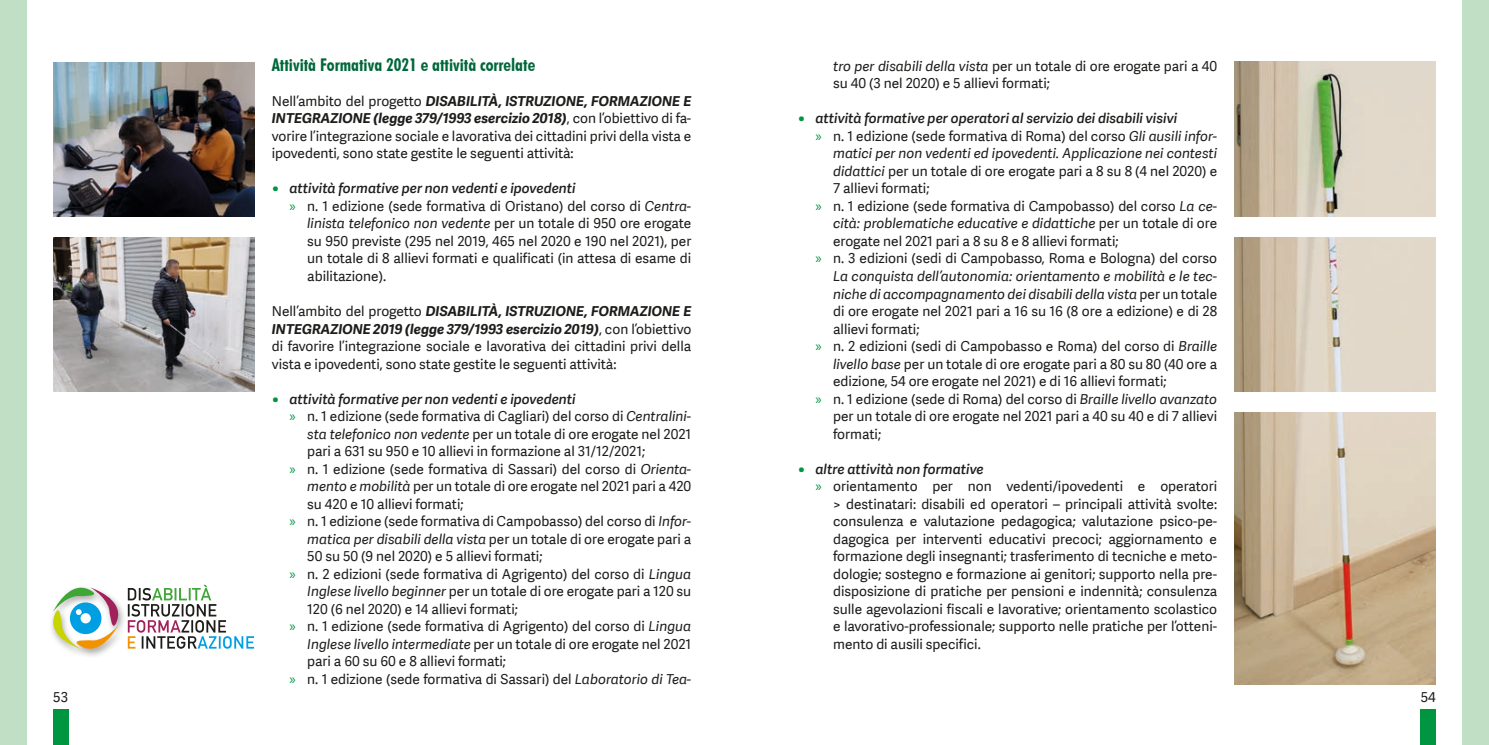
<style>
.page{position:relative;width:1489px;height:745px;background:#fff}
.page>*{position:absolute;margin:0;border:0;box-sizing:border-box;transform-origin:0 0}
.t1{font:700 condensed 17.5px "Futura BT";color:#00673a}
.t2{font:13.75px/17.5px "Adelle Sans";color:#1d1d1b;text-align:justify}
.t3{font:italic 13.75px "Adelle Sans";color:#1d1d1b}
.t4{font:italic 600 13.75px "Adelle Sans";color:#1d1d1b}
.s1{font-weight:700;font-style:italic}
.s2{font-weight:800;font-style:normal;font-size:15px;color:#009641}
.s3{font-family:"Myriad Pro";font-size:15px;color:#009641}
.s4{font-style:italic}
.s5{font-style:normal}
</style>
<div class="page">
<div style="left:0;top:0;width:27px;height:744px;background:#c1dfc4"></div>
<div style="left:1462px;top:0;width:26px;height:744px;background:#c1dfc4"></div>
<div style="left:53px;top:708px;width:15px;height:36px;background:#009641"></div>
<div style="left:1420px;top:708px;width:15px;height:36px;background:#009641"></div>
<svg style="left:51px;top:584px;width:203px;height:72px"></svg>
<img style="left:53px;top:62px;width:201px;height:154px">
<img style="left:53px;top:237px;width:201px;height:154px">
<img style="left:1234px;top:62px;width:201px;height:154px">
<img style="left:1234px;top:237px;width:201px;height:154px">
<img style="left:1234px;top:412px;width:201px;height:272px">
<p class="t1" style="left:272px;top:54px;width:265px">Attività Formativa 2021 e attività correlate</p>
<p class="t2" style="left:272px;top:92px;width:421px">Nell’ambito del progetto <span class="s1">DISABILITÀ, ISTRUZIONE, FORMAZIONE E INTEGRAZIONE (LEGGE 379/1993 ESERCIZIO 2018)</span>, con l’obiettivo di fa&shy;vorire l’integrazione sociale e lavorativa dei cittadini privi della vista e ipovedenti, sono state gestite le seguenti attività:</p>
<p class="t4" style="left:272px;top:181px;width:305px"><span class="s2">•</span> attività formative per non vedenti e ipovedenti</p>
<p class="t2" style="left:289px;top:197px;width:403px"><span class="s3">»</span> n. 1 edizione (sede formativa di Oristano) del corso di <span class="s4">Centra-</span></p>
<p class="t3" style="left:307px;top:216px;width:385px">linista telefonico non vedente <span class="s5">per un totale di 950 ore erogate</span></p>
<p class="t2" style="left:307px;top:232px;width:385px">su 950 previste (295 nel 2019, 465 nel 2020 e 190 nel 2021), per</p>
<p class="t2" style="left:307px;top:250px;width:385px">un totale di 8 allievi formati e qualificati (in attesa di esame di</p>
<p class="t2" style="left:307px;top:267px;width:80px">abilitazione).</p>
<p class="t2" style="left:272px;top:302px;width:421px">Nell’ambito del progetto <span class="s1">DISABILITÀ, ISTRUZIONE, FORMAZIONE E INTEGRAZIONE 2019 (LEGGE 379/1993 ESERCIZIO 2019)</span>, con l’obiettivo di favorire l’integrazione sociale e lavorativa dei cittadini privi della vista e ipovedenti, sono state gestite le seguenti attività:</p>
<p class="t4" style="left:272px;top:391px;width:305px"><span class="s2">•</span> attività formative per non vedenti e ipovedenti</p>
<p class="t2" style="left:289px;top:407px;width:403px"><span class="s3">»</span> n. 1 edizione (sede formativa di Cagliari) del corso di <span class="s4">Centralini-</span></p>
<p class="t2" style="left:307px;top:425px;width:385px"><span class="s4">sta telefonico non vedente</span> per un totale di ore erogate nel 2021</p>
<p class="t2" style="left:307px;top:442px;width:339px">pari a 631 su 950 e 10 allievi in formazione al 31/12/2021;</p>
<p class="t2" style="left:289px;top:460px;width:403px"><span class="s3">»</span> n. 1 edizione (sede formativa di Sassari) del corso di <span class="s4">Orienta-</span></p>
<p class="t2" style="left:307px;top:477px;width:385px"><span class="s4">mento e mobilità</span> per un totale di ore erogate nel 2021 pari a 420</p>
<p class="t2" style="left:307px;top:495px;width:158px">su 420 e 10 allievi formati;</p>
<p class="t2" style="left:289px;top:512px;width:403px"><span class="s3">»</span> n. 1 edizione (sede formativa di Campobasso) del corso di <span class="s4">Infor-</span></p>
<p class="t2" style="left:307px;top:530px;width:385px"><span class="s4">matica per disabili della vista</span> per un totale di ore erogate pari a</p>
<p class="t2" style="left:307px;top:547px;width:236px">50 su 50 (9 nel 2020) e 5 allievi formati;</p>
<p class="t2" style="left:289px;top:565px;width:403px"><span class="s3">»</span> n. 2 edizioni (sede formativa di Agrigento) del corso di <span class="s4">Lingua</span></p>
<p class="t2" style="left:307px;top:582px;width:385px"><span class="s4">Inglese livello beginner</span> per un totale di ore erogate pari a 120 su</p>
<p class="t2" style="left:307px;top:600px;width:212px">120 (6 nel 2020) e 14 allievi formati;</p>
<p class="t2" style="left:289px;top:617px;width:403px"><span class="s3">»</span> n. 1 edizione (sede formativa di Agrigento) del corso di <span class="s4">Lingua</span></p>
<p class="t2" style="left:307px;top:635px;width:385px"><span class="s4">Inglese livello intermediate</span> per un totale di ore erogate nel 2021</p>
<p class="t2" style="left:307px;top:652px;width:200px">pari a 60 su 60 e 8 allievi formati;</p>
<p class="t2" style="left:289px;top:670px;width:403px"><span class="s3">»</span> n. 1 edizione (sede formativa di Sassari) del <span class="s4">Laboratorio di Tea-</span></p>
<p class="t2" style="left:833px;top:57px;width:385px"><span class="s4">tro per disabili della vista</span> per un totale di ore erogate pari a 40 su 40 (3 nel 2020) e 5 allievi formati;</p>
<p class="t4" style="left:797px;top:111px;width:381px"><span class="s2">•</span> attività formative per operatori al servizio dei disabili visivi</p>
<p class="t2" style="left:815px;top:127px;width:403px"><span class="s3">»</span> n. 1 edizione (sede formativa di Roma) del corso <span class="s4">Gli ausili infor-</span></p>
<p class="t3" style="left:833px;top:146px;width:385px">matici per non vedenti ed ipovedenti. Applicazione nei contesti</p>
<p class="t2" style="left:833px;top:162px;width:385px"><span class="s4">didattici</span> per un totale di ore erogate pari a 8 su 8 (4 nel 2020) e</p>
<p class="t2" style="left:833px;top:180px;width:98px">7 allievi formati;</p>
<p class="t2" style="left:815px;top:197px;width:403px"><span class="s3">»</span> n. 1 edizione (sede formativa di Campobasso) del corso <span class="s4">La ce-</span></p>
<p class="t3" style="left:833px;top:216px;width:385px">cità: problematiche educative e didattiche <span class="s5">per un totale di ore</span></p>
<p class="t2" style="left:833px;top:232px;width:287px">erogate nel 2021 pari a 8 su 8 e 8 allievi formati;</p>
<p class="t2" style="left:815px;top:250px;width:403px"><span class="s3">»</span> n. 3 edizioni (sedi di Campobasso, Roma e Bologna) del corso</p>
<p class="t3" style="left:833px;top:268px;width:385px">La conquista dell’autonomia: orientamento e mobilità e le tec-</p>
<p class="t3" style="left:833px;top:286px;width:385px">niche di accompagnamento dei disabili della vista <span class="s5">per un totale</span></p>
<p class="t2" style="left:833px;top:302px;width:385px">di ore erogate nel 2021 pari a 16 su 16 (8 ore a edizione) e di 28</p>
<p class="t2" style="left:833px;top:320px;width:88px">allievi formati;</p>
<p class="t2" style="left:815px;top:337px;width:403px"><span class="s3">»</span> n. 2 edizioni (sedi di Campobasso e Roma) del corso di <span class="s4">Braille</span></p>
<p class="t2" style="left:833px;top:355px;width:385px"><span class="s4">livello base</span> per un totale di ore erogate pari a 80 su 80 (40 ore a</p>
<p class="t2" style="left:833px;top:372px;width:335px">edizione, 54 ore erogate nel 2021) e di 16 allievi formati;</p>
<p class="t2" style="left:815px;top:390px;width:403px"><span class="s3">»</span> n. 1 edizione (sede di Roma) del corso di <span class="s4">Braille livello avanzato</span></p>
<p class="t2" style="left:833px;top:407px;width:385px">per un totale di ore erogate nel 2021 pari a 40 su 40 e di 7 allievi</p>
<p class="t2" style="left:833px;top:425px;width:49px">formati;</p>
<p class="t4" style="left:797px;top:461px;width:187px"><span class="s2">•</span> altre attività non formative</p>
<p class="t2" style="left:815px;top:477px;width:403px"><span class="s3">»</span> orientamento per non vedenti/ipovedenti e operatori</p>
<p class="t2" style="left:833px;top:495px;width:385px">&gt; destinatari: disabili ed operatori – principali attività svolte:</p>
<p class="t2" style="left:833px;top:512px;width:385px">consulenza e valutazione pedagogica; valutazione psico-pe-</p>
<p class="t2" style="left:833px;top:530px;width:385px">dagogica per interventi educativi precoci; aggiornamento e</p>
<p class="t2" style="left:833px;top:547px;width:385px">formazione degli insegnanti; trasferimento di tecniche e meto-</p>
<p class="t2" style="left:833px;top:565px;width:385px">dologie; sostegno e formazione ai genitori; supporto nella pre-</p>
<p class="t2" style="left:833px;top:582px;width:385px">disposizione di pratiche per pensioni e indennità; consulenza</p>
<p class="t2" style="left:833px;top:600px;width:385px">sulle agevolazioni fiscali e lavorative; orientamento scolastico</p>
<p class="t2" style="left:833px;top:617px;width:385px">e lavorativo-professionale; supporto nelle pratiche per l’otteni-</p>
<p class="t2" style="left:833px;top:635px;width:149px">mento di ausili specifici.</p>
<p class="t2" style="left:53px;top:688px;width:16px">53</p>
<p class="t2" style="left:1420px;top:688px;width:16px">54</p>
</div>
